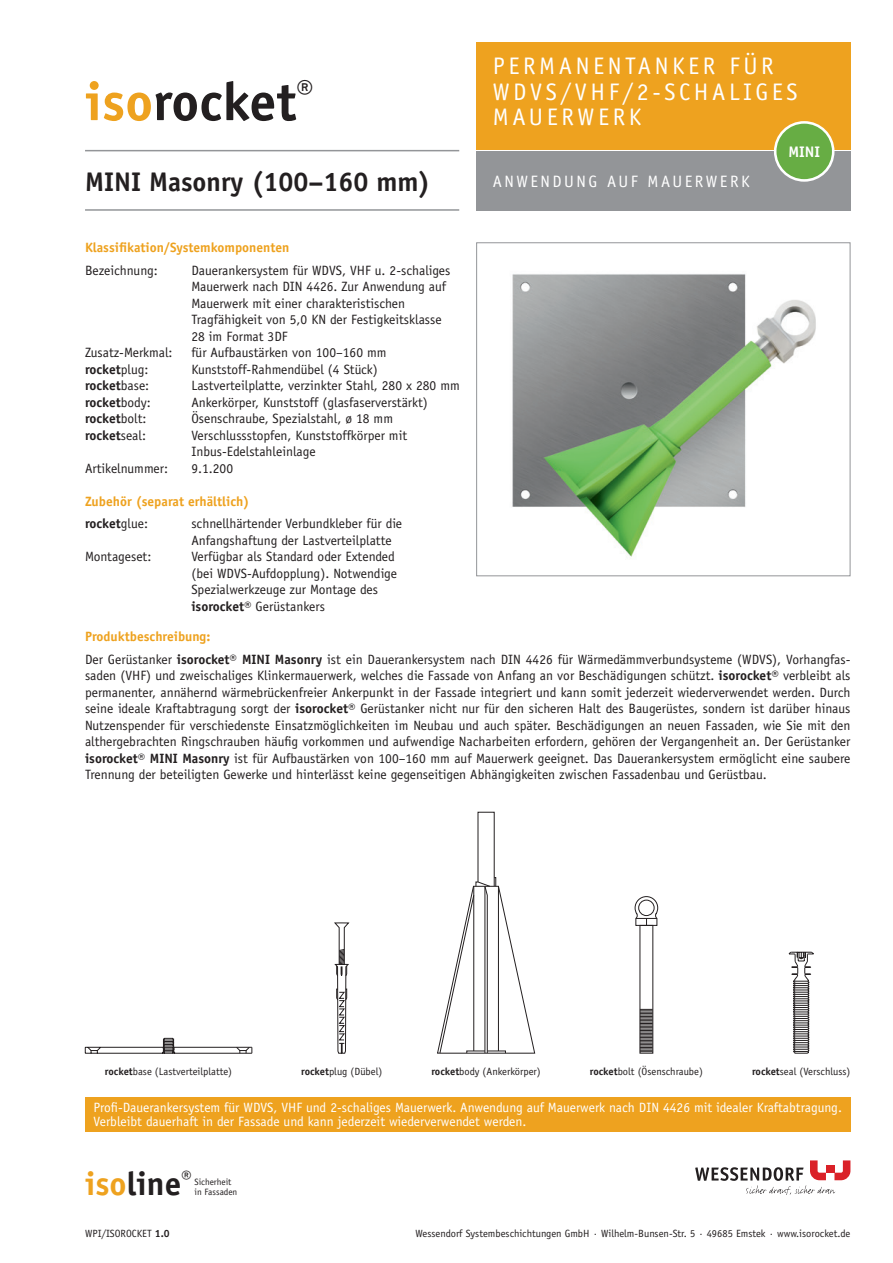
<style>
.page{position:relative;width:893px;height:1263px;background:#fff}
.page>*{position:absolute;margin:0;border:0;box-sizing:border-box;transform-origin:0 0}
.t1{font:700 54px "Officina Sans Std";color:#231f20}
.t2{font:700 27px "Officina Sans Std";color:#231f20}
.t3{font:24px/25.5px "Officina Sans Std";letter-spacing:.15em;color:#fff}
.t4{font:16.5px "Officina Sans Std";letter-spacing:.15em;color:#fff}
.t5{font:700 15.3px "Officina Sans Std";color:#fff}
.t6{font:13.5px/16.5px "Officina Sans Std";color:#231f20}
.t7{font:13.5px/13.5px "Officina Sans Std";color:#fff}
.t8{font:700 13.5px/22.5px "Officina Sans Std";color:#eea21f}
.t9{font:700 13.5px "Officina Sans Std";color:#231f20}
.t10{font:10.5px "Officina Sans Std";color:#231f20}
.t11{font:9.15px/9.8px "Officina Sans Std";color:#231f20}
.s1{color:#eea21f}
.s2{font-weight:400}
.s3{color:#231f20}
.s4{font-weight:400;color:#231f20}
.s5{font-weight:700}
.s6{font-weight:700;color:#eea21f}
.s7{font-weight:700;font-size:33px;color:#eea21f}
.s8{font-weight:700;font-size:33px}
.s9{font-size:19.2px}
</style>
<div class="page">
<svg style="left:695px;top:1160px;width:155px;height:35px"></svg>
<div style="left:826px;top:1165px;width:8px;height:8px;background:#da2128"></div>
<div style="left:476px;top:43px;width:374px;height:107px;background:#eea21f"></div>
<div style="left:476px;top:151px;width:374px;height:60px;background:#939598"></div>
<hr style="left:85px;top:150px;width:374px;height:1px;background:#939598">
<hr style="left:85px;top:209px;width:374px;height:2px;background:#939598">
<img style="left:512px;top:274px;width:304px;height:283px">
<div style="left:476px;top:242px;width:374px;height:334px;border:1px solid #939598"></div>
<div style="left:775px;top:122px;width:58px;height:58px;background:#67ad44;border-radius:50%"></div>
<div style="left:774px;top:121px;width:60px;height:61px;border:3px solid #fff;border-radius:50%"></div>
<div style="left:85px;top:1097px;width:765px;height:34px;background:#eea21f"></div>
<svg style="left:788px;top:951px;width:26px;height:103px"></svg>
<svg style="left:437px;top:812px;width:98px;height:242px"></svg>
<svg style="left:635px;top:896px;width:23px;height:30px"></svg>
<svg style="left:640px;top:1009px;width:13px;height:43px"></svg>
<svg style="left:85px;top:1038px;width:167px;height:16px"></svg>
<svg style="left:335px;top:922px;width:14px;height:132px"></svg>
<h1 class="t1" style="left:85px;top:68px;width:230px"><span class="s1">iso</span>rocket<sup>®</sup></h1>
<h2 class="t2" style="left:85px;top:165px;width:347px">MINI Masonry (100–160 mm)</h2>
<p class="t8" style="left:85px;top:236px;width:206px">Klassifikation/Systemkomponenten</p>
<p class="t6" style="left:85px;top:262px;width:74px">Bezeichnung:</p>
<p class="t6" style="left:191px;top:262px;width:261px">Dauerankersystem für WDVS, VHF u. 2-schaliges Mauerwerk nach DIN 4426. Zur Anwendung auf Mauerwerk mit einer charakteristischen Tragfähigkeit von 5,0 KN der Festigkeitsklasse 28 im Format 3DF</p>
<p class="t6" style="left:85px;top:344px;width:89px">Zusatz-Merkmal:</p>
<p class="t6" style="left:191px;top:344px;width:197px">für Aufbaustärken von 100–160 mm</p>
<p class="t9" style="left:85px;top:361px;width:65px">rocket<span class="s2">plug:</span></p>
<p class="t6" style="left:191px;top:361px;width:188px">Kunststoff-Rahmendübel (4 Stück)</p>
<p class="t9" style="left:85px;top:377px;width:66px">rocket<span class="s2">base:</span></p>
<p class="t6" style="left:191px;top:377px;width:270px">Lastverteilplatte, verzinkter Stahl, 280 x 280 mm</p>
<p class="t9" style="left:85px;top:394px;width:67px">rocket<span class="s2">body:</span></p>
<p class="t6" style="left:191px;top:394px;width:238px">Ankerkörper, Kunststoff (glasfaserverstärkt)</p>
<p class="t9" style="left:85px;top:410px;width:63px">rocket<span class="s2">bolt:</span></p>
<p class="t6" style="left:191px;top:410px;width:203px">Ösenschraube, Spezialstahl, ø 18 mm</p>
<p class="t9" style="left:85px;top:427px;width:63px">rocket<span class="s2">seal:</span></p>
<p class="t6" style="left:191px;top:427px;width:217px">Verschlussstopfen, Kunststoffkörper mit<br>Inbus-Edelstahleinlage</p>
<p class="t6" style="left:85px;top:460px;width:85px">Artikelnummer:</p>
<p class="t6" style="left:191px;top:460px;width:43px">9.1.200</p>
<p class="t8" style="left:85px;top:490px;width:166px">Zubehör (separat erhältlich) <span class="s3">rocket</span><span class="s4">glue:</span></p>
<p class="t6" style="left:191px;top:515px;width:212px">schnellhärtender Verbundkleber für die<br>Anfangshaftung der Lastverteilplatte</p>
<p class="t6" style="left:85px;top:548px;width:68px">Montageset:</p>
<p class="t6" style="left:191px;top:548px;width:207px">Verfügbar als Standard oder Extended (bei WDVS-Aufdopplung). Notwendige Spezialwerkzeuge zur Montage des <span class="s5">isorocket®</span> Gerüstankers</p>
<h3 class="t3" style="left:493px;top:53px;width:306px">PERMANENTANKER FÜR<br>WDVS/VHF/2-SCHALIGES<br>MAUERWERK</h3>
<p class="t4" style="left:493px;top:172px;width:258px">ANWENDUNG AUF MAUERWERK</p>
<p class="t5" style="left:788px;top:142px;width:33px">MINI</p>
<p class="t6" style="left:85px;top:625px;width:767px;line-height:22.5px"><span class="s6">Produktbeschreibung:<br></span>Der Gerüstanker <span class="s5">isorocket® MINI Masonry</span> ist ein Dauerankersystem nach DIN 4426 für Wärmedämmverbundsysteme (WDVS), Vorhangfas-</p>
<p class="t6" style="left:85px;top:667px;width:767px;text-align:justify">saden (VHF) und zweischaliges Klinkermauerwerk, welches die Fassade von Anfang an vor Beschädigungen schützt. <span class="s5">isorocket®</span> verbleibt als permanenter, annähernd wärmebrückenfreier Ankerpunkt in der Fassade integriert und kann somit jederzeit wiederverwendet werden. Durch seine ideale Kraftabtragung sorgt der <span class="s5">isorocket®</span> Gerüstanker nicht nur für den sicheren Halt des Baugerüstes, sondern ist darüber hinaus Nutzenspender für verschiedenste Einsatzmöglichkeiten im Neubau und auch später. Beschädigungen an neuen Fassaden, wie Sie mit den althergebrachten Ringschrauben häufig vorkommen und aufwendige Nacharbeiten erfordern, gehören der Vergangenheit an. Der Gerüstanker <span class="s5">isorocket® MINI Masonry</span> ist für Aufbaustärken von 100–160 mm auf Mauerwerk geeignet. Das Dauerankersystem ermöglicht eine saubere Trennung der beteiligten Gewerke und hinterlässt keine gegenseitigen Abhängigkeiten zwischen Fassadenbau und Gerüstbau.</p>
<p class="t10" style="left:105px;top:1065px;width:129px"><span class="s5">rocket</span>base (Lastverteilplatte)</p>
<p class="t10" style="left:301px;top:1065px;width:83px"><span class="s5">rocket</span>plug (Dübel)</p>
<p class="t10" style="left:431px;top:1065px;width:111px"><span class="s5">rocket</span>body (Ankerkörper)</p>
<p class="t10" style="left:590px;top:1065px;width:115px"><span class="s5">rocket</span>bolt (Ösenschraube)</p>
<p class="t10" style="left:752px;top:1065px;width:100px"><span class="s5">rocket</span>seal (Verschluss)</p>
<p class="t7" style="left:94px;top:1101px;width:750px">Profi-Dauerankersystem für WDVS, VHF und 2-schaliges Mauerwerk. Anwendung auf Mauerwerk nach DIN 4426 mit idealer Kraftabtragung.<br>Verbleibt dauerhaft in der Fassade und kann jederzeit wiederverwendet werden.</p>
<p class="t11" style="left:195px;top:1177px;width:44px;text-indent:-110px"><span class="s7">iso</span><span class="s8">line</span><span class="s9">®</span> Sicherheit in Fassaden</p>
<p class="t10" style="left:85px;top:1228px;width:86px">WPI/ISOROCKET <span class="s5">1.0</span></p>
<p class="t10" style="left:415px;top:1228px;width:436px">Wessendorf Systembeschichtungen GmbH · Wilhelm-Bunsen-Str. 5 · 49685 Emstek · www.isorocket.de</p>
</div>
